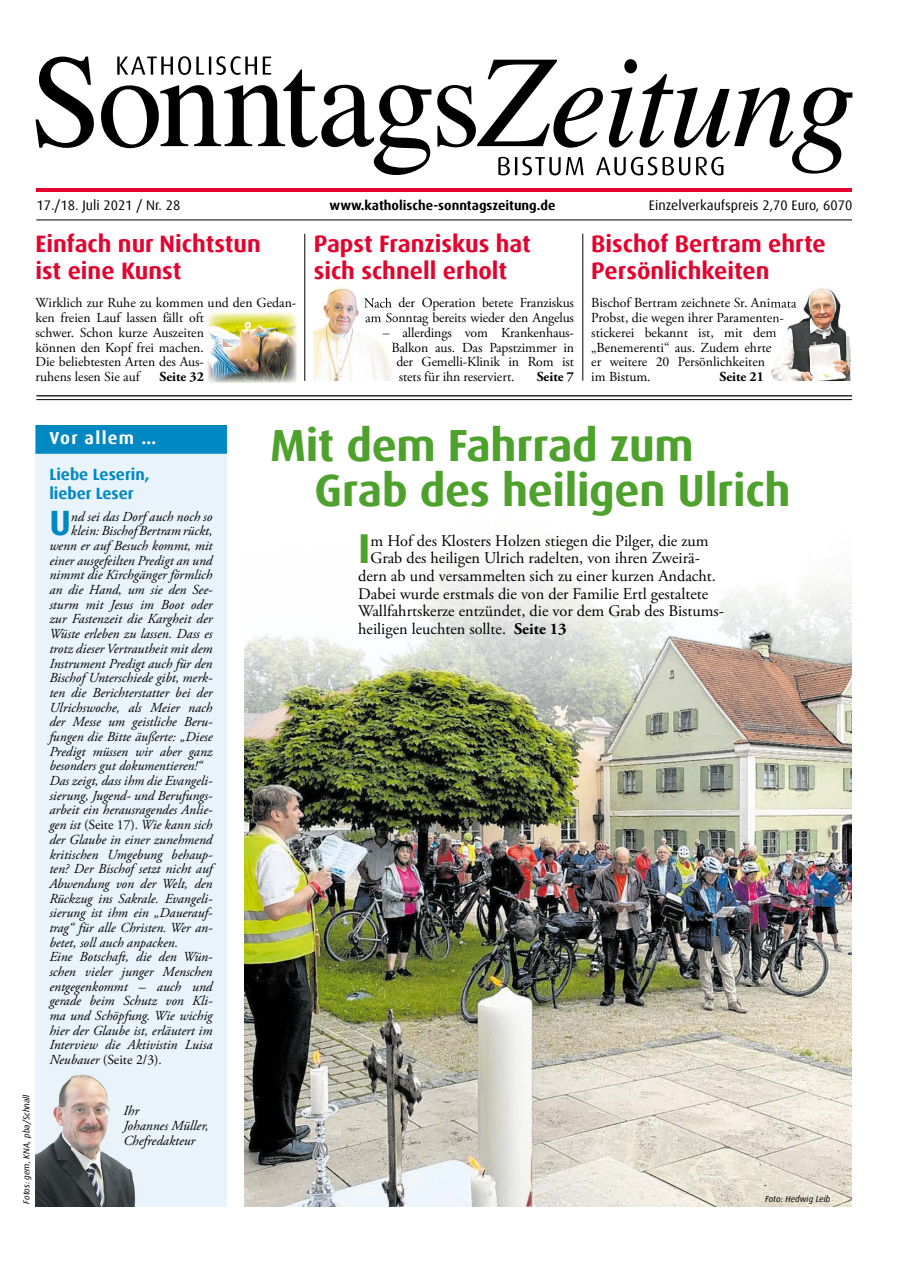
<style>
.page{position:relative;width:908px;height:1276px;background:#fff}
.page>*{position:absolute;margin:0;border:0;box-sizing:border-box;transform-origin:0 0}
.t1{font:700 45px/45px "Dax Offc Pro";letter-spacing:-.005em;color:#4fa12d}
.t2{font:700 41.62px "Dax Offc Pro";color:#4fa12d}
.t3{font:700 35.12px "Dax Offc Pro";color:#0088c3}
.t4{font:700 23.75px/26.2px "Dax Offc Pro";color:#e4032e}
.t5{font:700 17.5px "Dax Offc Pro";letter-spacing:.075em;color:#fff}
.t6{font:16.25px "Adobe Garamond Pro";color:#000}
.t7{font:700 16.25px/18.8px "Dax Offc Pro";color:#0088c3}
.t8{font:italic 13.75px/14.6px "Adobe Garamond Pro";color:#000}
.t9{font:13.75px/14.6px "Adobe Garamond Pro";color:#000}
.t10{font:13.75px "Dax Offc Pro";color:#000}
.t11{font:700 13.75px "Adobe Garamond Pro";color:#000}
.t12{font:700 13.25px "Dax Offc Pro";color:#000}
.t13{font:italic 8.75px "Dax Offc Pro";color:#000}
.s1{font-style:normal}
.s2{font-style:italic}
.s3{font-weight:700}
</style>
<div class="page">
<svg style="left:35px;top:57px;width:817px;height:118px"></svg>
<svg style="left:117px;top:56px;width:154px;height:19px"></svg>
<svg style="left:498px;top:157px;width:225px;height:18px"></svg>
<hr style="left:36px;top:188px;width:815px;height:3px;background:#e4032e">
<div style="left:35px;top:425px;width:192px;height:781px;background:#e9f3fb"></div>
<div style="left:35px;top:425px;width:192px;height:29px;background:#0088c3"></div>
<img style="left:35px;top:1074px;width:101px;height:132px">
<img style="left:244px;top:552px;width:606px;height:654px">
<hr style="left:36px;top:220px;width:815px;height:1px;background:#000">
<hr style="left:304px;top:234px;width:1px;height:147px;background:#000">
<hr style="left:582px;top:234px;width:1px;height:147px;background:#000">
<hr style="left:36px;top:395px;width:815px;height:1px;background:#000">
<hr style="left:36px;top:399px;width:815px;height:1px;background:#000">
<img style="left:771px;top:288px;width:79px;height:93px">
<img style="left:770px;top:298px;width:26px;height:10px">
<img style="left:770px;top:312px;width:13px;height:14px">
<svg style="left:770px;top:327px;width:6px;height:26px"></svg>
<img style="left:313px;top:287px;width:79px;height:94px">
<img style="left:364px;top:298px;width:28px;height:28px">
<img style="left:365px;top:312px;width:27px;height:14px">
<svg style="left:382px;top:327px;width:11px;height:28px"></svg>
<img style="left:207px;top:313px;width:89px;height:70px">
<p class="t10" style="left:36px;top:196px;width:145px">17./18. Juli 2021 / Nr. 28</p>
<p class="t10" style="left:648px;top:196px;width:205px">Einzelverkaufspreis 2,70 Euro, 6070</p>
<p class="t12" style="left:329px;top:197px;width:227px">www.katholische-sonntagszeitung.de</p>
<p class="t4" style="left:35px;top:231px;width:227px">Einfach nur Nichtstun ist eine Kunst</p>
<p class="t9" style="left:35px;top:296px;width:262px">Wirklich zur Ruhe zu kommen und den Gedan&shy;ken freien Lauf lassen fällt oft<br>schwer. Schon kurze Auszeiten<br>können den Kopf frei machen.<br>Die beliebtesten Arten des Aus-<br>ruhens lesen Sie auf</p>
<p class="t11" style="left:159px;top:368px;width:46px">Seite 32</p>
<p class="t4" style="left:313px;top:231px;width:218px">Papst Franziskus hat sich schnell erholt</p>
<p class="t9" style="left:363px;top:296px;width:212px">Nach der Operation betete Franziskus am Sonntag bereits wieder den Angelus</p>
<p class="t9" style="left:382px;top:326px;width:193px">– allerdings vom Krankenhaus-</p>
<p class="t9" style="left:391px;top:340px;width:184px">Balkon aus. Das Papstzimmer in</p>
<p class="t9" style="left:396px;top:355px;width:179px">der Gemelli- Klinik in Rom ist</p>
<p class="t9" style="left:398px;top:370px;width:117px">stets für ihn reserviert.</p>
<p class="t11" style="left:536px;top:368px;width:39px">Seite 7</p>
<p class="t4" style="left:591px;top:231px;width:236px">Bischof Bertram ehrte<br>Persönlichkeiten</p>
<p class="t9" style="left:591px;top:296px;width:207px">Bischof Bertram zeichnete Sr. Animata<br>Probst, die wegen ihrer Paramenten&shy;stickerei bekannt ist, mit dem „Benemerenti“ aus. Zudem ehrte<br>er weitere 20 Persönlichkeiten<br>im Bistum.</p>
<p class="t11" style="left:719px;top:368px;width:46px">Seite 21</p>
<p class="t13" style="left:21px;top:1203px;width:111px;rotate:-90deg">Fotos: gem, KNA, pba/Schnall</p>
<p class="t5" style="left:50px;top:427px;width:108px">Vor allem …</p>
<p class="t7" style="left:49px;top:465px;width:102px">Liebe Leserin, lieber Leser</p>
<p class="t3" style="left:49px;top:500px;width:23px">U</p>
<p class="t8" style="left:71px;top:509px;width:143px">nd sei das Dorf auch noch so</p>
<p class="t8" style="left:71px;top:524px;width:143px">klein: Bischof Bertram rückt,</p>
<p class="t8" style="left:49px;top:539px;width:165px">wenn er auf Besuch kommt, mit</p>
<p class="t8" style="left:49px;top:553px;width:164px">einer ausgefeilten Predigt an und</p>
<p class="t8" style="left:49px;top:568px;width:164px">nimmt die Kirchgänger förmlich</p>
<p class="t8" style="left:49px;top:583px;width:164px">an die Hand, um sie den See-</p>
<p class="t8" style="left:49px;top:597px;width:164px">sturm mit Jesus im Boot oder</p>
<p class="t8" style="left:49px;top:612px;width:164px">zur Fastenzeit die Kargheit der</p>
<p class="t8" style="left:49px;top:627px;width:165px">Wüste erleben zu lassen. Dass es</p>
<p class="t8" style="left:49px;top:641px;width:165px">trotz dieser Vertrautheit mit dem</p>
<p class="t8" style="left:49px;top:656px;width:164px">Ins trument Predigt auch für den</p>
<p class="t8" style="left:49px;top:671px;width:164px">Bischof Unterschiede gibt, merk-</p>
<p class="t8" style="left:49px;top:685px;width:164px">ten die Berichterstatter bei der</p>
<p class="t8" style="left:49px;top:700px;width:164px">Ulrichswoche, als Meier nach</p>
<p class="t8" style="left:49px;top:715px;width:165px">der Messe um geistliche Beru-</p>
<p class="t8" style="left:49px;top:729px;width:164px">fungen die Bitte äußerte: „Diese</p>
<p class="t8" style="left:49px;top:744px;width:165px">Predigt müssen wir aber ganz</p>
<p class="t8" style="left:49px;top:759px;width:155px">besonders gut dokumentieren!“</p>
<p class="t8" style="left:49px;top:774px;width:165px">Das zeigt, dass ihm die Evangeli-</p>
<p class="t8" style="left:49px;top:788px;width:164px">sierung, Jugend- und Berufungs-</p>
<p class="t8" style="left:49px;top:803px;width:164px">arbeit ein herausragendes Anlie-</p>
<p class="t8" style="left:49px;top:818px;width:164px">gen ist <span class="s1">(Seite 17)</span>. Wie kann sich</p>
<p class="t8" style="left:49px;top:832px;width:164px">der Glaube in einer zunehmend</p>
<p class="t8" style="left:49px;top:847px;width:164px">kritischen Umgebung behaup-</p>
<p class="t8" style="left:49px;top:862px;width:164px">ten? Der Bischof setzt nicht auf</p>
<p class="t8" style="left:49px;top:876px;width:164px">Abwendung von der Welt, den</p>
<p class="t8" style="left:49px;top:891px;width:164px">Rückzug ins Sakrale. Evangeli-</p>
<p class="t8" style="left:49px;top:906px;width:164px">sierung ist ihm ein „Dauerauf-</p>
<p class="t8" style="left:49px;top:920px;width:164px">trag“ für alle Christen. Wer an-</p>
<p class="t8" style="left:49px;top:935px;width:130px">betet, soll auch anpacken.</p>
<p class="t8" style="left:49px;top:950px;width:164px">Eine Botschaft, die den Wün-</p>
<p class="t8" style="left:49px;top:964px;width:164px">schen vieler junger Menschen</p>
<p class="t8" style="left:49px;top:979px;width:164px">entgegenkommt – auch und</p>
<p class="t8" style="left:49px;top:994px;width:164px">gerade beim Schutz von Kli-</p>
<p class="t8" style="left:49px;top:1008px;width:164px">ma und Schöpfung. Wie wichig</p>
<p class="t8" style="left:49px;top:1023px;width:164px">hier der Glaube ist, erläutert im</p>
<p class="t8" style="left:49px;top:1038px;width:164px">Interview die Aktivistin Luisa</p>
<p class="t9" style="left:49px;top:1053px;width:114px"><span class="s2">Neubauer</span> (Seite 2/3)<span class="s2">.</span></p>
<p class="t8" style="left:123px;top:1104px;width:87px">Ihr<br>Johannes Müller,<br>Chefredakteur</p>
<p class="t1" style="left:314px;top:423px;width:477px;text-indent:-44px">Mit dem Fahrrad zum<br>Grab des heiligen Ulrich</p>
<p class="t2" style="left:358px;top:522px;width:14px">I</p>
<p class="t6" style="left:370px;top:531px;width:339px">m Hof des Klosters Holzen stiegen die Pilger, die zum</p>
<p class="t6" style="left:370px;top:548px;width:331px">Grab des heiligen Ulrich radelten, von ihren Zweirä-</p>
<p class="t6" style="left:358px;top:566px;width:359px">dern ab und versammelten sich zu einer kurzen Andacht.</p>
<p class="t6" style="left:358px;top:583px;width:351px">Dabei wurde erstmals die von der Familie Ertl gestaltete</p>
<p class="t6" style="left:358px;top:601px;width:367px">Wallfahrtskerze entzündet, die vor dem Grab des Bistums-</p>
<p class="t6" style="left:358px;top:618px;width:210px">heiligen leuchten sollte. <span class="s3">Seite 13</span></p>
<p class="t13" style="left:764px;top:1193px;width:67px">Foto: Hedwig Leib</p>
</div>
